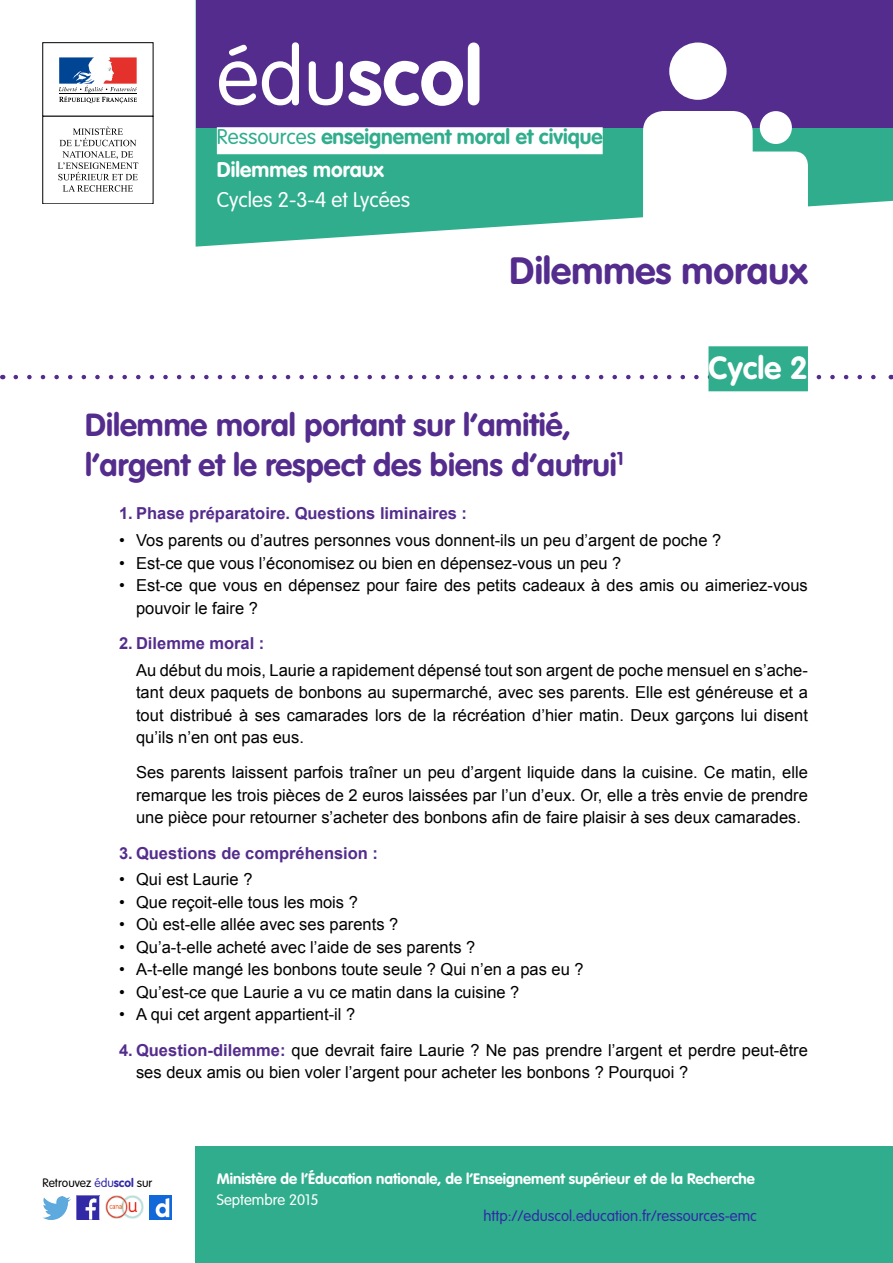
<style>
.page{position:relative;width:893px;height:1263px;background:#fff}
.page>*{position:absolute;margin:0;border:0;box-sizing:border-box;transform-origin:0 0}
.t1{font:700 81px "VAG Rounded Std";color:#fff}
.Titre_Document{font:700 37.5px "VAG Rounded Std";color:#542c8d}
.t2{font:700 31.5px "VAG Rounded Std";color:#542c8d}
.Titre_1{font:700 31.5px "VAG Rounded Std";color:#fff}
.t3{font:700 21px/33px "VAG Rounded Std";color:#2fad8d}
.t4{font:300 21px "VAG Rounded Std";color:#fff}
.t5{font:16.5px/22.5px "Arial";color:#000}
.t6{font:700 16.5px "Arial";color:#542c8d}
.t7{font:700 15px "VAG Rounded Std";color:#fff}
.t8{font:300 15px "VAG Rounded Std";color:#3229a7}
.t9{font:300 15px "VAG Rounded Std";color:#fff}
.t10{font:300 12px "VAG Rounded Std";color:#000}
.s1{font-weight:300}
.s2{color:#fff}
.s3{font-weight:700;color:#542c8d}
.s4{color:#3229a7}
.s5{font-weight:700;color:#3229a7}
</style>
<div class="page">
<svg style="left:196px;top:128px;width:697px;height:119px;fill:#2fad8d"></svg>
<svg style="left:59px;top:57px;width:78px;height:46px"></svg>
<hr style="left:59px;top:94px;width:78px;height:1px;background:#000">
<svg style="left:58px;top:126px;width:80px;height:66px"></svg>
<div style="left:196px;top:0;width:697px;height:128px;background:#542c8d"></div>
<div style="left:217px;top:127px;width:386px;height:27px;background:#fff"></div>
<div style="left:760px;top:111px;width:32px;height:33px;background:#fff;border-radius:50%"></div>
<div style="left:643px;top:111px;width:110px;height:144px;background:#fff;border-radius:20px"></div>
<div style="left:725px;top:152px;width:83px;height:103px;background:#fff;border-radius:14px"></div>
<div style="left:669px;top:43px;width:58px;height:57px;background:#fff;border-radius:50%"></div>
<div style="left:196px;top:1146px;width:697px;height:117px;background:#2fad8d"></div>
<img style="left:76px;top:1196px;width:24px;height:23px">
<img style="left:43px;top:1197px;width:27px;height:22px">
<img style="left:149px;top:1196px;width:23px;height:23px">
<img style="left:105px;top:1196px;width:38px;height:22px">
<svg style="left:16px;top:375px;width:860px;height:4px"></svg>
<div style="left:708px;top:346px;width:100px;height:45px;background:#2fad8d"></div>
<h1 class="t1" style="left:217px;top:29px;width:267px"><span class="s1">édu</span>scol</h1>
<p class="t3" style="left:217px;top:121px;width:387px"><span class="s1">Ressources</span> enseignement moral et civique<br><span class="s2">Dilemmes moraux</span></p>
<p class="t4" style="left:217px;top:187px;width:195px">Cycles 2-3-4 et Lycées</p>
<p class="Titre_Document" style="left:510px;top:249px;width:300px">Dilemmes moraux</p>
<h1 class="Titre_1" style="left:708px;top:350px;width:101px">Cycle 2</h1>
<p class="t2" style="left:85px;top:407px;width:488px">Dilemme moral portant sur l’amitié,</p>
<p class="t2" style="left:85px;top:446px;width:540px">l’argent et le respect des biens d’autrui<sup>1</sup></p>
<p class="t6" style="left:119px;top:503px;width:350px">1. Phase préparatoire. Questions liminaires :</p>
<p class="t5" style="left:119px;top:529px;width:604px">• Vos parents ou d’autres personnes vous donnent-ils un peu d’argent de poche ?</p>
<p class="t5" style="left:119px;top:552px;width:504px">• Est-ce que vous l’économisez ou bien en dépensez-vous un peu ?</p>
<p class="t5" style="left:136px;top:574px;width:673px;text-indent:-17px">• Est-ce que vous en dépensez pour faire des petits cadeaux à des amis ou aimeriez-vous pouvoir le faire ?</p>
<p class="t6" style="left:119px;top:632px;width:147px">2. Dilemme moral :</p>
<p class="t5" style="left:136px;top:659px;width:673px;text-align:justify">Au début du mois, Laurie a rapidement dépensé tout son argent de poche mensuel en s’ache&shy;tant deux paquets de bonbons au supermarché, avec ses parents. Elle est généreuse et a tout distribué à ses camarades lors de la récréation d’hier matin. Deux garçons lui disent qu’ils n’en ont pas eus.</p>
<p class="t5" style="left:136px;top:761px;width:673px;text-align:justify">Ses parents laissent parfois traîner un peu d’argent liquide dans la cuisine. Ce matin, elle remarque les trois pièces de 2 euros laissées par l’un d’eux. Or, elle a très envie de prendre une pièce pour retourner s’acheter des bonbons afin de faire plaisir à ses deux camarades.</p>
<p class="t6" style="left:119px;top:842px;width:261px">3. Questions de compréhension :</p>
<p class="t5" style="left:119px;top:868px;width:135px">• Qui est Laurie ?</p>
<p class="t5" style="left:119px;top:891px;width:240px">• Que reçoit-elle tous les mois ?</p>
<p class="t5" style="left:119px;top:913px;width:281px">• Où est-elle allée avec ses parents ?</p>
<p class="t5" style="left:119px;top:936px;width:358px">• Qu’a-t-elle acheté avec l’aide de ses parents ?</p>
<p class="t5" style="left:119px;top:958px;width:466px">• A-t-elle mangé les bonbons toute seule ? Qui n’en a pas eu ?</p>
<p class="t5" style="left:119px;top:981px;width:402px">• Qu’est-ce que Laurie a vu ce matin dans la cuisine ?</p>
<p class="t5" style="left:119px;top:1003px;width:238px">• A qui cet argent appartient-il ?</p>
<p class="t5" style="left:136px;top:1039px;width:673px;text-indent:-17px"><span class="s3">4. Question-dilemme:</span> que devrait faire Laurie ? Ne pas prendre l’argent et perdre peut-être ses deux amis ou bien voler l’argent pour acheter les bonbons ? Pourquoi ?</p>
<p class="t10" style="left:43px;top:1176px;width:111px">Retrouvez <span class="s4">édu</span><span class="s5">scol</span> sur</p>
<p class="t7" style="left:217px;top:1170px;width:540px">Ministère de l’Éducation nationale, de l’Enseignement supérieur et de la Recherche</p>
<p class="t9" style="left:217px;top:1191px;width:103px">Septembre 2015</p>
<p class="t8" style="left:483px;top:1207px;width:275px">http://eduscol.education.fr/ressources-emc</p>
</div>
